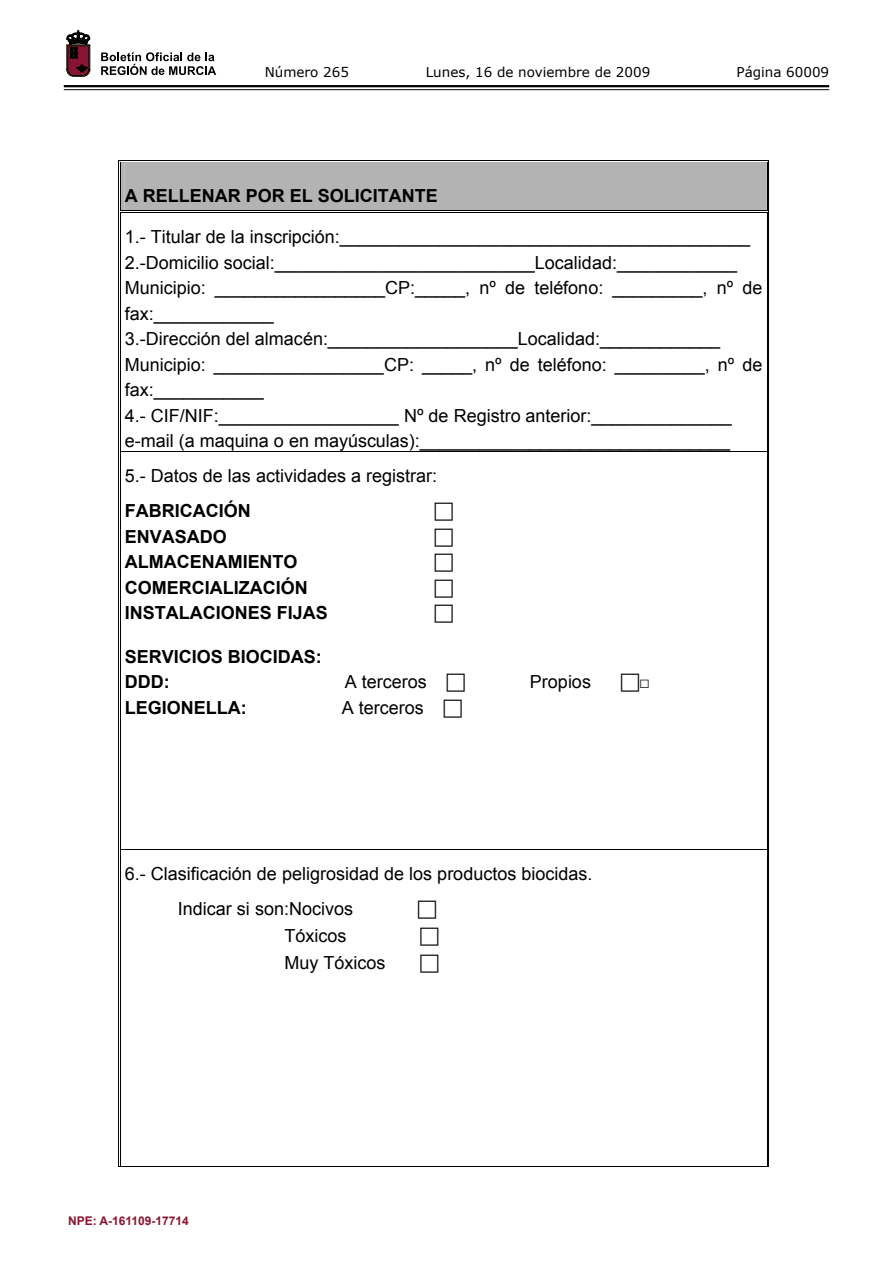
<style>
.page{position:relative;width:893px;height:1263px;background:#fff}
.page>*{position:absolute;margin:0;border:0;box-sizing:border-box;transform-origin:0 0}
.t1{font:18px/25.5px "Arial";color:#000}
.t2{font:700 18px/25.5px "Arial";color:#000}
.t3{font:13.5px "Verdana";color:#000}
.t4{font:700 12px "Arial";color:#891536}
</style>
<div class="page">
<hr style="left:64px;top:85px;width:765px;height:2px;background:#000">
<hr style="left:64px;top:89px;width:765px;height:1px;background:#000">
<svg style="left:101px;top:52px;width:115px;height:23px"></svg>
<svg style="left:67px;top:31px;width:23px;height:45px"></svg>
<hr style="left:763px;top:162px;width:4px;height:48px;background:#b3b3b3">
<svg style="left:121px;top:163px;width:4px;height:47px"></svg>
<div style="left:125px;top:162px;width:638px;height:48px;background:#b3b3b3"></div>
<hr style="left:121px;top:160px;width:646px;height:1px;background:#000">
<hr style="left:121px;top:162px;width:646px;height:1px;background:#b3b3b3">
<hr style="left:120px;top:162px;width:1px;height:48px;background:#000">
<hr style="left:118px;top:162px;width:1px;height:48px;background:#000">
<hr style="left:768px;top:162px;width:1px;height:48px;background:#000">
<hr style="left:767px;top:162px;width:1px;height:48px;background:#000">
<hr style="left:121px;top:210px;width:646px;height:1px;background:#000">
<hr style="left:121px;top:212px;width:646px;height:1px;background:#000">
<hr style="left:120px;top:213px;width:1px;height:238px;background:#000">
<hr style="left:118px;top:213px;width:1px;height:238px;background:#000">
<hr style="left:768px;top:213px;width:1px;height:238px;background:#000">
<hr style="left:767px;top:213px;width:1px;height:238px;background:#000">
<hr style="left:121px;top:451px;width:646px;height:1px;background:#000">
<hr style="left:120px;top:452px;width:1px;height:397px;background:#000">
<hr style="left:118px;top:452px;width:1px;height:397px;background:#000">
<hr style="left:768px;top:452px;width:1px;height:397px;background:#000">
<hr style="left:767px;top:452px;width:1px;height:397px;background:#000">
<hr style="left:121px;top:849px;width:646px;height:1px;background:#000">
<hr style="left:120px;top:849px;width:1px;height:317px;background:#000">
<hr style="left:118px;top:849px;width:1px;height:317px;background:#000">
<hr style="left:118px;top:1166px;width:649px;height:1px;background:#000">
<hr style="left:768px;top:849px;width:1px;height:317px;background:#000">
<hr style="left:767px;top:849px;width:1px;height:317px;background:#000">
<p class="t3" style="left:265px;top:63px;width:86px">Número 265</p>
<p class="t3" style="left:426px;top:63px;width:226px">Lunes, 16 de noviembre de 2009</p>
<p class="t3" style="left:736px;top:63px;width:94px">Página 60009</p>
<p class="t2" style="left:125px;top:184px;width:314px">A RELLENAR POR EL SOLICITANTE</p>
<p class="t1" style="left:125px;top:224px;width:639px">1.- Titular de la inscripción:_________________________________________ 2.-Domicilio social:__________________________Localidad:____________ Municipio: _________________CP:_____, nº de teléfono: _________, nº de fax:____________<br>3.-Dirección del almacén:___________________Localidad:____________ Municipio: _________________CP: _____, nº de teléfono: _________, nº de fax:___________<br>4.- CIF/NIF:__________________ Nº de Registro anterior:______________ e-mail (a maquina o en mayúsculas):_______________________________</p>
<p class="t1" style="left:125px;top:464px;width:314px">5.- Datos de las actividades a registrar:</p>
<p class="t2" style="left:125px;top:499px;width:205px">FABRICACIÓN<br>ENVASADO<br>ALMACENAMIENTO<br>COMERCIALIZACIÓN<br>INSTALACIONES FIJAS</p>
<p class="t2" style="left:125px;top:644px;width:199px">SERVICIOS BIOCIDAS:<br>DDD:</p>
<p class="t1" style="left:345px;top:669px;width:83px">A terceros</p>
<p class="t1" style="left:530px;top:669px;width:63px">Propios</p>
<p class="t2" style="left:125px;top:695px;width:124px">LEGIONELLA:</p>
<p class="t1" style="left:342px;top:695px;width:84px">A terceros</p>
<p class="t1" style="left:178px;top:857px;width:416px;line-height:34.5px;text-indent:-53px">6.- Clasificación de peligrosidad de los productos biocidas.<br>Indicar si son:Nocivos</p>
<p class="t1" style="left:284px;top:922px;width:103px;line-height:27px">Tóxicos<br>Muy Tóxicos</p>
<p class="t4" style="left:68px;top:1213px;width:122px">NPE: A-161109-17714</p>
</div>
